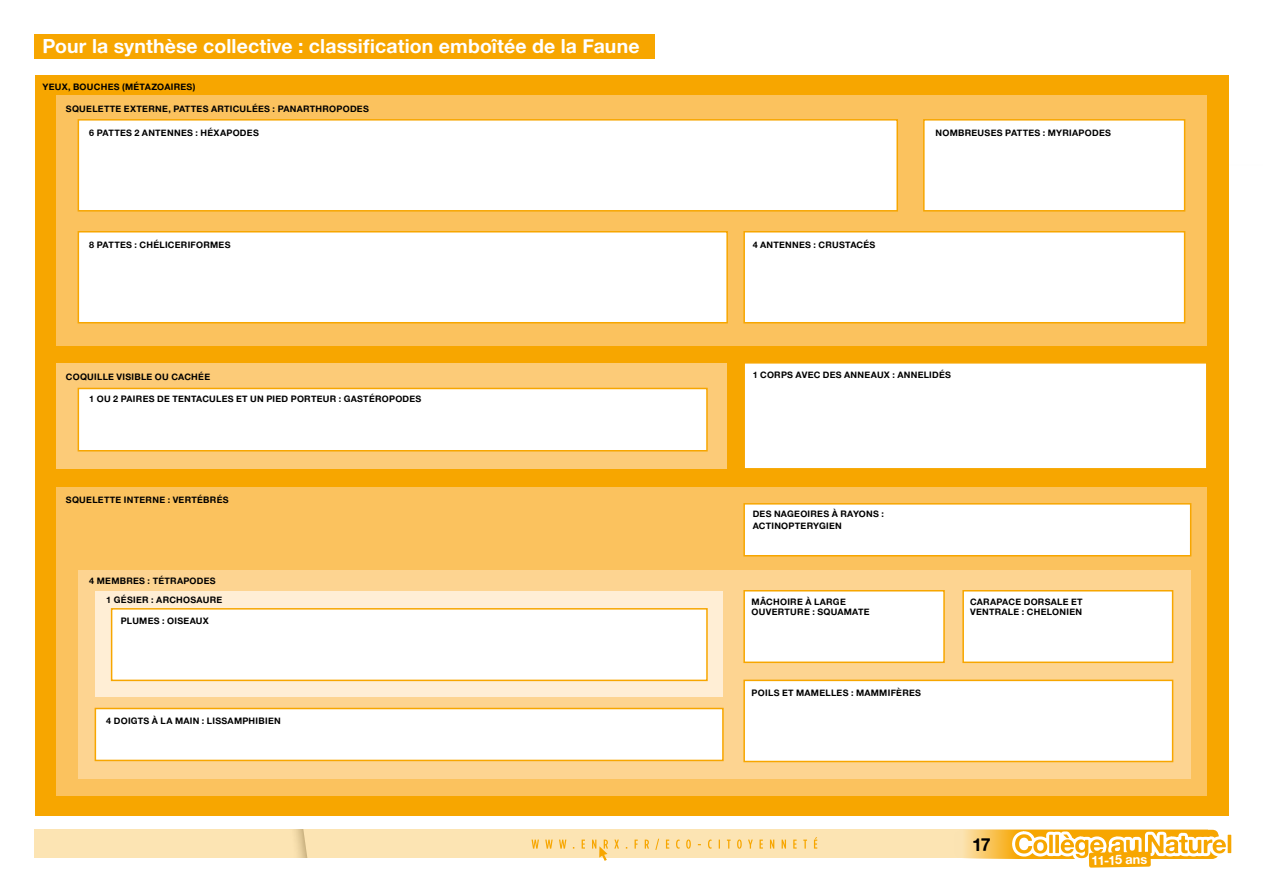
<style>
.page{position:relative;width:1263px;height:893px;background:#fff}
.page>*{position:absolute;margin:0;border:0;box-sizing:border-box;transform-origin:0 0}
.t1{font:19.5px "Alte Haas Grotesk Bold";letter-spacing:.005em;color:#fff}
.t2{font:18px "Alte Haas Grotesk Bold";color:#000}
.t3{font:12.9px "Alte Haas Grotesk Bold";color:#fff}
.t4{font:9px/10.5px "Alte Haas Grotesk Bold";letter-spacing:.03em;color:#000}
</style>
<div class="page">
<div style="left:34px;top:830px;width:1174px;height:29px;background:#fce4b3"></div>
<svg style="left:531px;top:837px;width:286px;height:24px"></svg>
<svg style="left:954px;top:830px;width:265px;height:29px"></svg>
<svg style="left:1008px;top:747px;width:224px;height:121px"></svg>
<div style="left:34px;top:34px;width:621px;height:24px;background:#f7a600"></div>
<div style="left:35px;top:75px;width:1193px;height:741px;background:#f7a600"></div>
<div style="left:56px;top:95px;width:1151px;height:250px;background:#fbc25e"></div>
<div style="left:56px;top:363px;width:671px;height:106px;background:#fccb78"></div>
<div style="left:743px;top:362px;width:464px;height:108px;background:#fff;border:2px solid #f7a600"></div>
<div style="left:78px;top:119px;width:820px;height:93px;background:#fff;border:2px solid #f7a600"></div>
<div style="left:923px;top:119px;width:262px;height:93px;background:#fff;border:2px solid #f7a600"></div>
<div style="left:78px;top:231px;width:650px;height:92px;background:#fff;border:2px solid #f7a600"></div>
<div style="left:78px;top:388px;width:630px;height:63px;background:#fff;border:2px solid #f7a600"></div>
<div style="left:743px;top:231px;width:442px;height:92px;background:#fff;border:2px solid #f7a600"></div>
<div style="left:56px;top:487px;width:1151px;height:308px;background:#fbc25e"></div>
<div style="left:78px;top:570px;width:1113px;height:208px;background:#fdd491"></div>
<div style="left:743px;top:503px;width:448px;height:53px;background:#fff;border:2px solid #f7a600"></div>
<div style="left:95px;top:591px;width:628px;height:106px;background:#ffeed5"></div>
<div style="left:95px;top:708px;width:629px;height:53px;background:#fff;border:2px solid #f7a600"></div>
<div style="left:111px;top:608px;width:597px;height:73px;background:#fff;border:2px solid #f7a600"></div>
<div style="left:743px;top:590px;width:202px;height:73px;background:#fff;border:2px solid #f7a600"></div>
<div style="left:962px;top:590px;width:211px;height:73px;background:#fff;border:2px solid #f7a600"></div>
<div style="left:743px;top:680px;width:430px;height:82px;background:#fff;border:2px solid #f7a600"></div>
<h1 class="t1" style="left:43px;top:34px;width:599px">Pour la synthèse collective : classification emboîtée de la Faune</h1>
<p class="t4" style="left:43px;top:81px;width:154px">YEUX, BOUCHES (MÉTAZOAIRES)</p>
<p class="t4" style="left:66px;top:103px;width:304px">SQUELETTE EXTERNE, PATTES ARTICULÉES : PANARTHROPODES</p>
<p class="t4" style="left:89px;top:127px;width:171px">6 PATTES 2 ANTENNES : HÉXAPODES</p>
<p class="t4" style="left:935px;top:127px;width:177px">NOMBREUSES PATTES : MYRIAPODES</p>
<p class="t4" style="left:89px;top:239px;width:143px">8 PATTES : CHÉLICERIFORMES</p>
<p class="t4" style="left:753px;top:239px;width:124px">4 ANTENNES : CRUSTACÉS</p>
<p class="t4" style="left:66px;top:372px;width:146px">COQUILLE VISIBLE OU CACHÉE</p>
<p class="t4" style="left:753px;top:370px;width:200px">1 CORPS AVEC DES ANNEAUX : ANNELIDÉS</p>
<p class="t4" style="left:89px;top:394px;width:334px">1 OU 2 PAIRES DE TENTACULES ET UN PIED PORTEUR : GASTÉROPODES</p>
<p class="t4" style="left:66px;top:494px;width:164px">SQUELETTE INTERNE : VERTÉBRÉS</p>
<p class="t4" style="left:89px;top:575px;width:128px">4 MEMBRES : TÉTRAPODES</p>
<p class="t4" style="left:106px;top:594px;width:118px">1 GÉSIER : ARCHOSAURE</p>
<p class="t4" style="left:121px;top:615px;width:90px">PLUMES : OISEAUX</p>
<p class="t4" style="left:106px;top:716px;width:176px">4 DOIGTS À LA MAIN : LISSAMPHIBIEN</p>
<p class="t4" style="left:753px;top:507px;width:133px;line-height:12px">DES NAGEOIRES À RAYONS :<br>ACTINOPTERYGIEN</p>
<p class="t4" style="left:752px;top:596px;width:119px">MÂCHOIRE À LARGE<br>OUVERTURE : SQUAMATE</p>
<p class="t4" style="left:752px;top:687px;width:171px">POILS ET MAMELLES : MAMMIFÈRES</p>
<p class="t4" style="left:970px;top:596px;width:114px">CARAPACE DORSALE ET<br>VENTRALE : CHELONIEN</p>
<h2 class="t2" style="left:972px;top:833px;width:20px">17</h2>
<h3 class="t3" style="left:1091px;top:852px;width:57px;rotate:-1deg">11-15 ans</h3>
</div>
